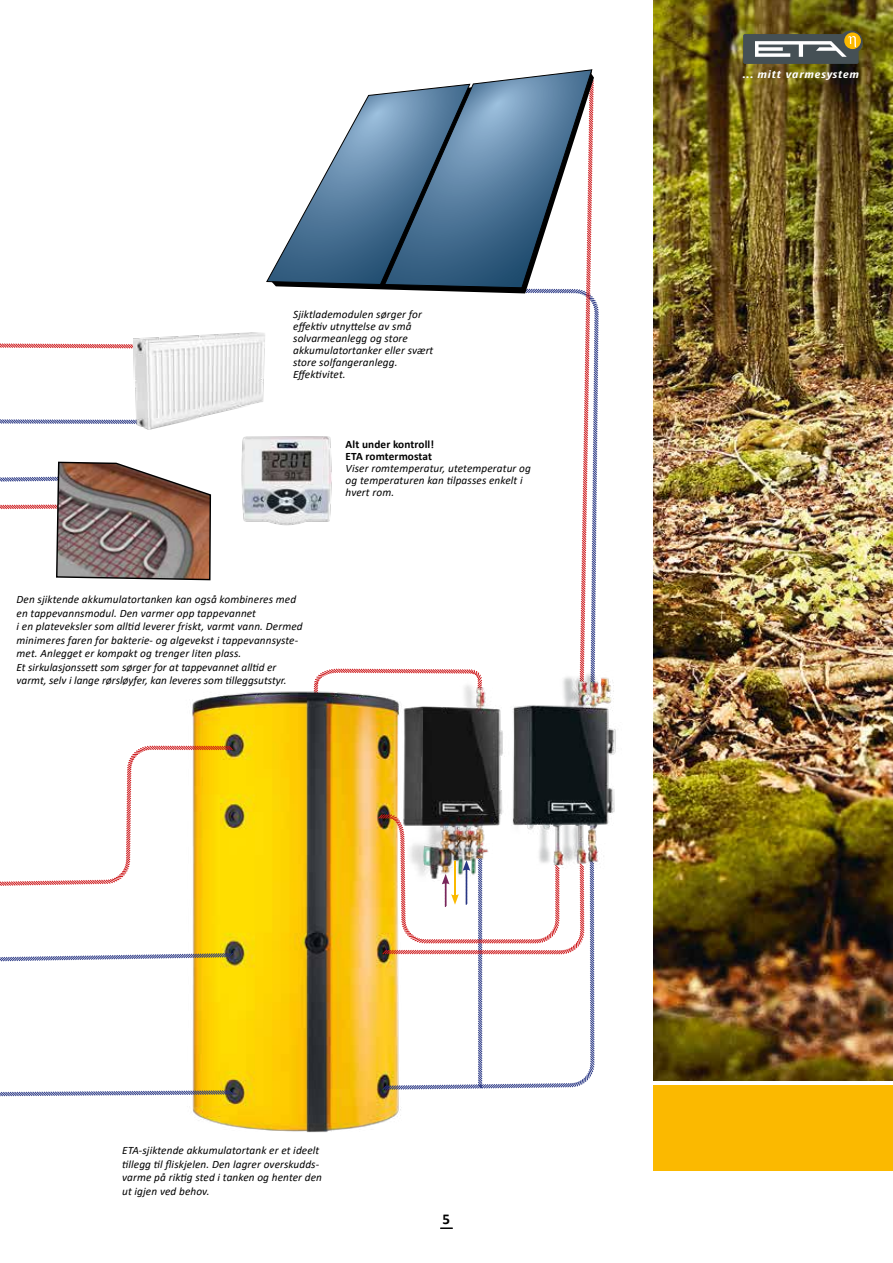
<style>
.page{position:relative;width:893px;height:1263px;background:#fff}
.page>*{position:absolute;margin:0;border:0;box-sizing:border-box;transform-origin:0 0}
.t1{font:700 15px "Calibri";color:#000}
.t2{font:italic 11.25px/13.5px "Calibri";letter-spacing:.01em;color:#000}
.t3{font:700 11.25px/12px "Calibri";letter-spacing:.01em;color:#000}
.t4{font:italic 700 10.5px "Fago Co";letter-spacing:.055em;color:#fff;scale:1.24 1}
</style>
<div class="page">
<svg style="left:441px;top:1227px;width:11px;height:2px"></svg>
<img style="left:653px;top:0;width:240px;height:1081px">
<div style="left:653px;top:1085px;width:240px;height:85px;background:#fbb900"></div>
<svg style="left:439px;top:669px;width:43px;height:10px"></svg>
<img style="left:192px;top:668px;width:247px;height:465px">
<svg style="left:0;top:745px;width:234px;height:149px"></svg>
<svg style="left:382px;top:906px;width:213px;height:185px"></svg>
<img style="left:389px;top:679px;width:113px;height:134px">
<svg style="left:0;top:952px;width:234px;height:145px"></svg>
<svg style="left:377px;top:813px;width:208px;height:276px"></svg>
<svg style="left:520px;top:293px;width:79px;height:378px"></svg>
<svg style="left:274px;top:76px;width:320px;height:217px"></svg>
<svg style="left:384px;top:69px;width:209px;height:219px"></svg>
<svg style="left:266px;top:84px;width:205px;height:201px"></svg>
<img style="left:502px;top:671px;width:114px;height:235px">
<svg style="left:0;top:342px;width:134px;height:31px"></svg>
<img style="left:241px;top:436px;width:91px;height:90px">
<img style="left:134px;top:332px;width:131px;height:86px">
<svg style="left:0;top:418px;width:212px;height:262px"></svg>
<svg style="left:743px;top:31px;width:120px;height:33px;background:#717468"></svg>
<p class="t2" style="left:293px;top:308px;width:142px;line-height:12px">Sjiktlademodulen sørger for effektiv utnyttelse av små solvarmeanlegg og store akkumulatortanker eller svært store solfangeranlegg.<br>Effektivitet.</p>
<p class="t2" style="left:17px;top:592px;width:288px">Den sjiktende akkumulatortanken kan også kombineres med en tappevannsmodul. Den varmer opp tappevannet<br>i en plateveksler som alltid leverer friskt, varmt vann. Dermed minimeres faren for bakterie- og algevekst i tappevannsyste&shy;met. Anlegget er kompakt og trenger liten plass.<br>Et sirkulasjonssett som sørger for at tappevannet alltid er varmt, selv i lange rørsløyfer, kan leveres som tilleggsutstyr.</p>
<p class="t3" style="left:346px;top:438px;width:90px">Alt under kontroll!<br>ETA romtermostat</p>
<p class="t2" style="left:346px;top:461px;width:187px;line-height:12px">Viser romtemperatur, utetemperatur og og temperaturen kan tilpasses enkelt i hvert rom.</p>
<p class="t2" style="left:122px;top:1143px;width:201px">ETA-sjiktende akkumulatortank er et ideelt tillegg til fliskjelen. Den lagrer overskudds&shy;varme på riktig sted i tanken og henter den ut igjen ved behov.</p>
<h1 class="t1" style="left:443px;top:1208px;width:9px">5</h1>
<p class="t4" style="left:742px;top:68px;width:96px">... mitt varmesystem</p>
</div>
